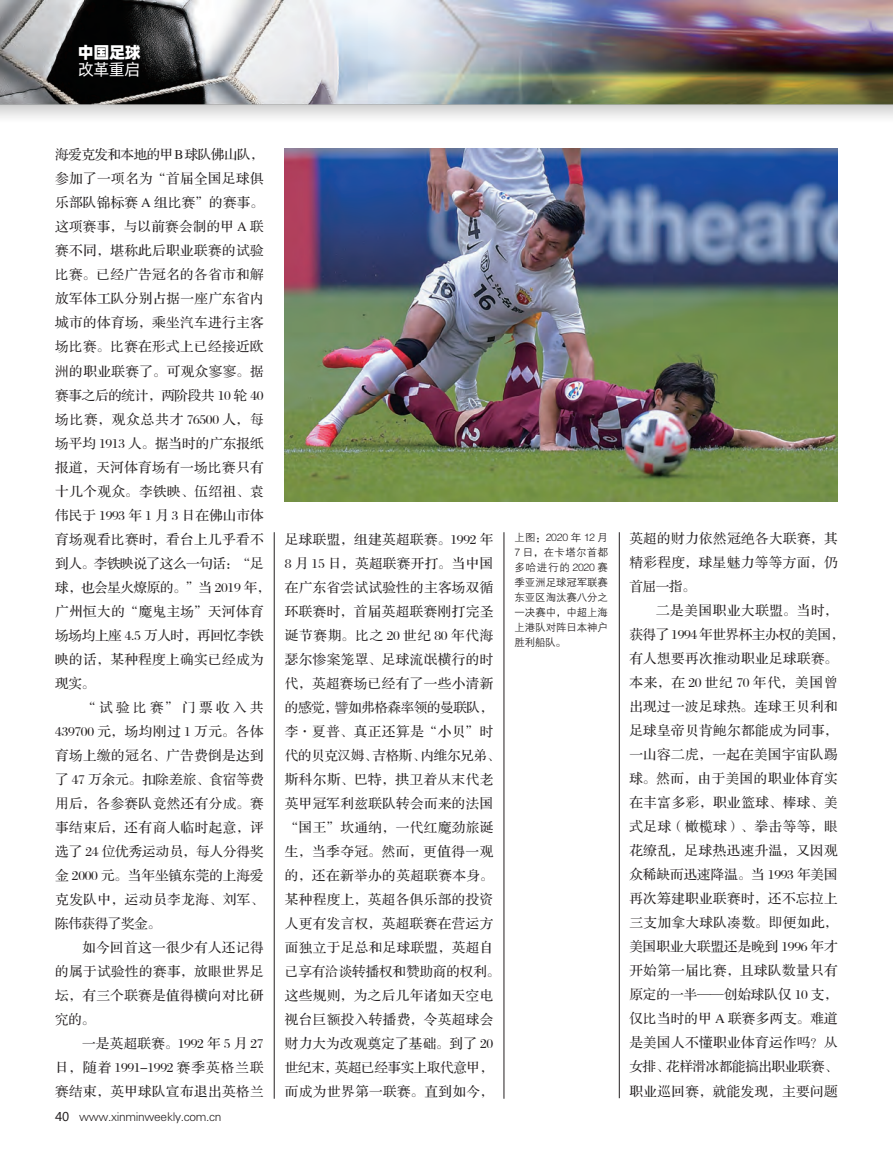
<style>
.page{position:relative;width:893px;height:1157px;background:#fff}
.page>*{position:absolute;margin:0;border:0;box-sizing:border-box;transform-origin:0 0}
.t1{font:16.2px "Alibaba Pu Hui Ti H";color:#fff}
.t2{font:16.2px "Alibaba Pu Hui Ti R";color:#fff}
.t3{font:13.5px/24px "FZS3 JW GB1 0";letter-spacing:.035em;color:#231f20}
.t4{font:13.5px "FZS3 JW GB1 0";letter-spacing:.005em;color:#231f20}
.t5{font:13.5px "FZS3 JW GB1 0";letter-spacing:-.025em;color:#231f20}
.t6{font:13.5px "FZS3 JW GB1 0";letter-spacing:.015em;color:#231f20}
.t7{font:13.5px "FZS3 JW GB1 0";letter-spacing:.075em;color:#231f20}
.t8{font:13.5px "FZS3 JW GB1 0";letter-spacing:-.015em;color:#231f20}
.t9{font:13.5px "FZS3 JW GB1 0";letter-spacing:-.02em;color:#231f20}
.t10{font:13.5px "FZS3 JW GB1 0";letter-spacing:-.03em;color:#231f20}
.t11{font:13.5px "FZS3 JW GB1 0";color:#231f20}
.t12{font:13.5px "FZS3 JW GB1 0";letter-spacing:.26em;color:#231f20}
.t13{font:12px "FZXH1 JW GB1 0";letter-spacing:-.025em;color:#231f20}
.t14{font:10.5px/15px "FZZDXJW GB1 0";letter-spacing:-.01em;color:#231f20;text-align:justify}
.s1{font-family:"Microsoft Ya Hei"}
</style>
<div class="page">
<img style="left:0;top:0;width:893px;height:270px">
<hr style="left:274px;top:532px;width:1px;height:566px;background:#231f20">
<hr style="left:619px;top:532px;width:1px;height:566px;background:#231f20">
<hr style="left:504px;top:532px;width:1px;height:566px;background:#231f20">
<img style="left:285px;top:148px;width:553px;height:354px">
<p class="t1" style="left:78px;top:39px;width:64px">中国足球</p>
<p class="t2" style="left:78px;top:57px;width:64px">改革重启</p>
<p class="t10" style="left:55px;top:148px;width:210px">海爱克发和本地的甲B球队佛山队，</p>
<p class="t3" style="left:55px;top:167px;width:210px">参加了一项名为“首届全国足球俱</p>
<p class="t3" style="left:55px;top:191px;width:210px">乐部队锦标赛 A 组比赛”的赛事。</p>
<p class="t3" style="left:55px;top:215px;width:210px">这项赛事，与以前赛会制的甲 A 联</p>
<p class="t3" style="left:55px;top:239px;width:210px">赛不同，堪称此后职业联赛的试验</p>
<p class="t3" style="left:55px;top:263px;width:210px">比赛。已经广告冠名的各省市和解</p>
<p class="t3" style="left:55px;top:287px;width:210px">放军体工队分别占据一座广东省内</p>
<p class="t3" style="left:55px;top:311px;width:210px">城市的体育场，乘坐汽车进行主客</p>
<p class="t3" style="left:55px;top:335px;width:210px">场比赛。比赛在形式上已经接近欧</p>
<p class="t3" style="left:55px;top:359px;width:210px">洲的职业联赛了。可观众寥寥。据</p>
<p class="t8" style="left:55px;top:388px;width:210px">赛事之后的统计，两阶段共 10 轮 40</p>
<p class="t7" style="left:55px;top:412px;width:210px">场比赛，观众总共才 76500 人，每</p>
<p class="t4" style="left:55px;top:436px;width:210px">场平均 1913 人。据当时的广东报纸</p>
<p class="t3" style="left:55px;top:455px;width:210px">报道，天河体育场有一场比赛只有</p>
<p class="t3" style="left:55px;top:479px;width:210px">十几个观众。李铁映、伍绍祖、袁</p>
<p class="t6" style="left:55px;top:508px;width:210px">伟民于 1993 年 1 月 3 日在佛山市体</p>
<p class="t3" style="left:55px;top:527px;width:210px">育场观看比赛时，看台上几乎看不</p>
<p class="t5" style="left:55px;top:556px;width:210px">到人。李铁映说了这么一句话：“足</p>
<p class="t5" style="left:55px;top:580px;width:217px">球，也会星火燎原的。”当 2019 年，</p>
<p class="t3" style="left:55px;top:599px;width:210px">广州恒大的“魔鬼主场”天河体育</p>
<p class="t9" style="left:55px;top:628px;width:210px">场场均上座 4.5 万人时，再回忆李铁</p>
<p class="t3" style="left:55px;top:647px;width:210px">映的话，某种程度上确实已经成为</p>
<p class="t3" style="left:55px;top:671px;width:41px">现实。</p>
<p class="t12" style="left:82px;top:700px;width:183px">“试验比赛”门票收入共</p>
<p class="t6" style="left:55px;top:724px;width:210px">439700 元，场均刚过 1 万元。各体</p>
<p class="t3" style="left:55px;top:743px;width:210px">育场上缴的冠名、广告费倒是达到</p>
<p class="t4" style="left:55px;top:772px;width:210px">了 47 万余元。扣除差旅、食宿等费</p>
<p class="t3" style="left:55px;top:791px;width:210px">用后，各参赛队竟然还有分成。赛</p>
<p class="t3" style="left:55px;top:815px;width:210px">事结束后，还有商人临时起意，评</p>
<p class="t11" style="left:55px;top:844px;width:210px">选了 24 位优秀运动员，每人分得奖</p>
<p class="t4" style="left:55px;top:868px;width:210px">金 2000 元。当年坐镇东莞的上海爱</p>
<p class="t3" style="left:55px;top:887px;width:210px">克发队中，运动员李龙海、刘军、</p>
<p class="t5" style="left:55px;top:916px;width:107px">陈伟获得了奖金。</p>
<p class="t3" style="left:82px;top:935px;width:183px">如今回首这一很少有人还记得</p>
<p class="t3" style="left:55px;top:959px;width:210px">的属于试验性的赛事，放眼世界足</p>
<p class="t3" style="left:55px;top:983px;width:210px">坛，有三个联赛是值得横向对比研</p>
<p class="t3" style="left:55px;top:1007px;width:41px">究的。</p>
<p class="t3" style="left:82px;top:1031px;width:183px">一是英超联赛。1992 年 5 月 27</p>
<p class="t3" style="left:55px;top:1055px;width:210px">日，随着 1991-1992 赛季英格兰联</p>
<p class="t3" style="left:55px;top:1079px;width:210px">赛结束，英甲球队宣布退出英格兰</p>
<p class="t13" style="left:55px;top:1109px;width:168px"><span class="s1">40</span> www.xinminweekly.com.cn</p>
<p class="t3" style="left:285px;top:528px;width:217px">足球联盟，组建英超联赛。1992 年<br>8 月 15 日，英超联赛开打。当中国在广东省尝试试验性的主客场双循环联赛时，首届英超联赛刚打完圣诞节赛期。比之 20 世纪 80 年代海瑟尔惨案笼罩、足球流氓横行的时代，英超赛场已经有了一些小清新的感觉，譬如弗格森率领的曼联队，李·夏普、真正还算是“小贝”时代的贝克汉姆、吉格斯、内维尔兄弟、斯科尔斯、巴特，拱卫着从末代老英甲冠军利兹联队转会而来的法国“国王”坎通纳，一代红魔劲旅诞生，当季夺冠。然而，更值得一观的，还在新举办的英超联赛本身。某种程度上，英超各俱乐部的投资人更有发言权，英超联赛在营运方面独立于足总和足球联盟，英超自己享有洽谈转播权和赞助商的权利。这些规则，为之后几年诸如天空电视台巨额投入转播费，令英超球会财力大为改观奠定了基础。到了 20世纪末，英超已经事实上取代意甲，而成为世界第一联赛。直到如今，</p>
<p class="t14" style="left:514px;top:530px;width:95px">上图：2020 年 12 月7 日，在卡塔尔首都多哈进行的 2020 赛季亚洲足球冠军联赛东亚区淘汰赛八分之一决赛中，中超上海上港队对阵日本神户胜利船队。</p>
<p class="t3" style="left:629px;top:527px;width:210px">英超的财力依然冠绝各大联赛，其</p>
<p class="t3" style="left:629px;top:551px;width:210px">精彩程度，球星魅力等等方面，仍</p>
<p class="t3" style="left:629px;top:575px;width:68px">首屈一指。</p>
<p class="t3" style="left:656px;top:599px;width:183px">二是美国职业大联盟。当时，</p>
<p class="t5" style="left:629px;top:627px;width:217px">获得了 1994 年世界杯主办权的美国，</p>
<p class="t3" style="left:629px;top:647px;width:210px">有人想要再次推动职业足球联赛。</p>
<p class="t7" style="left:629px;top:675px;width:210px">本来，在 20 世纪 70 年代，美国曾</p>
<p class="t3" style="left:629px;top:695px;width:210px">出现过一波足球热。连球王贝利和</p>
<p class="t3" style="left:629px;top:719px;width:210px">足球皇帝贝肯鲍尔都能成为同事，</p>
<p class="t3" style="left:629px;top:743px;width:210px">一山容二虎，一起在美国宇宙队踢</p>
<p class="t3" style="left:629px;top:767px;width:210px">球。然而，由于美国的职业体育实</p>
<p class="t3" style="left:629px;top:791px;width:210px">在丰富多彩，职业篮球、棒球、美</p>
<p class="t3" style="left:629px;top:815px;width:210px">式足球（橄榄球）、拳击等等，眼</p>
<p class="t3" style="left:629px;top:839px;width:210px">花缭乱，足球热迅速升温，又因观</p>
<p class="t4" style="left:629px;top:867px;width:210px">众稀缺而迅速降温。当 1993 年美国</p>
<p class="t3" style="left:629px;top:887px;width:210px">再次筹建职业联赛时，还不忘拉上</p>
<p class="t3" style="left:629px;top:911px;width:210px">三支加拿大球队凑数。即便如此，</p>
<p class="t4" style="left:629px;top:939px;width:210px">美国职业大联盟还是晚到 1996 年才</p>
<p class="t3" style="left:629px;top:959px;width:210px">开始第一届比赛，且球队数量只有</p>
<p class="t4" style="left:629px;top:987px;width:210px">原定的一半——创始球队仅 10 支，</p>
<p class="t3" style="left:629px;top:1007px;width:210px">仅比当时的甲 A 联赛多两支。难道</p>
<p class="t3" style="left:629px;top:1031px;width:210px">是美国人不懂职业体育运作吗？从</p>
<p class="t5" style="left:629px;top:1059px;width:210px">女排、花样滑冰都能搞出职业联赛、</p>
<p class="t3" style="left:629px;top:1079px;width:210px">职业巡回赛，就能发现，主要问题</p>
</div>
